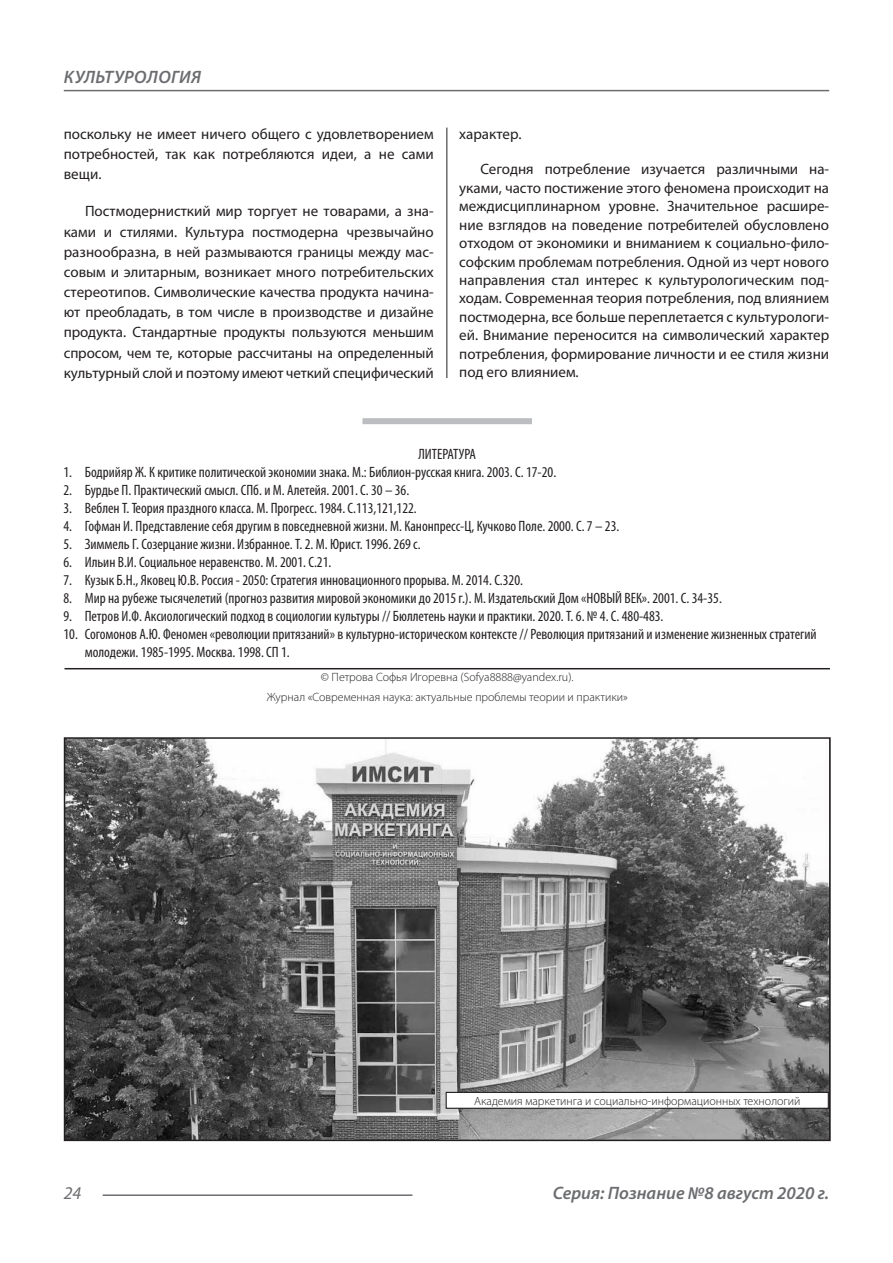
<style>
.page{position:relative;width:893px;height:1263px;background:#fff}
.page>*{position:absolute;margin:0;border:0;box-sizing:border-box;transform-origin:0 0}
.t1{font:italic 600 18px "Myriad Pro";color:#6c6d70}
.t2{font:italic 600 18px "Myriad Pro";letter-spacing:.02em;color:#6c6d70}
.t3{font:italic 18px "Myriad Pro";color:#6c6d70}
.Статья_текст{font:15px/18.5px "Myriad Pro";color:#231f20;text-align:justify}
.Библиография_Литерат{font:condensed 15px/18px "Myriad Pro";color:#231f20}
.Автор_копирайт{font:300 12px "Myriad Pro";color:#231f20}
</style>
<div class="page">
<hr style="left:446px;top:128px;width:1px;height:1007px;background:#231f20">
<hr style="left:103px;top:1194px;width:309px;height:2px;background:#6c6d70">
<hr style="left:64px;top:90px;width:765px;height:1px;background:#6c6d70">
<div style="left:362px;top:418px;width:170px;height:6px;background:#bcbdc0"></div>
<hr style="left:65px;top:668px;width:765px;height:1px;background:#231f20">
<img style="left:67px;top:740px;width:761px;height:398px">
<div style="left:64px;top:737px;width:767px;height:404px;border:2px solid #231f20"></div>
<div style="left:446px;top:1092px;width:382px;height:16px;background:#fff"></div>
<div style="left:446px;top:1092px;width:383px;height:17px;border:1px solid #231f20"></div>
<p class="t2" style="left:64px;top:66px;width:139px">КУЛЬТУРОЛОГИЯ</p>
<p class="Статья_текст" style="left:64px;top:123px;width:371px;line-height:20.2px">поскольку не имеет ничего общего с удовлетворением потребностей, так как потребляются идеи, а не сами вещи.</p>
<p class="Статья_текст" style="left:64px;top:201px;width:371px;line-height:20.2px;text-indent:21px">Постмодернисткий мир торгует не товарами, а зна&shy;ками и стилями. Культура постмодерна чрезвычайно разнообразна, в ней размываются границы между мас&shy;совым и элитарным, возникает много потребительских стереотипов. Символические качества продукта начина&shy;ют преобладать, в том числе в производстве и дизайне продукта. Стандартные продукты пользуются меньшим спросом, чем те, которые рассчитаны на определенный культурный слой и поэтому имеют четкий специфический</p>
<p class="Статья_текст" style="left:459px;top:124px;width:64px">характер.</p>
<p class="Статья_текст" style="left:459px;top:160px;width:371px;text-indent:21px">Сегодня потребление изучается различными на&shy;уками, часто постижение этого феномена происходит на междисциплинарном уровне. Значительное расшире&shy;ние взглядов на поведение потребителей обусловлено отходом от экономики и вниманием к социально-фило&shy;софским проблемам потребления. Одной из черт нового направления стал интерес к культурологическим под&shy;ходам. Современная теория потребления, под влиянием постмодерна, все больше переплетается с культурологи&shy;ей. Внимание переносится на символический характер потребления, формирование личности и ее стиля жизни под его влиянием.</p>
<p class="Библиография_Литерат" style="left:418px;top:445px;width:59px">ЛИТЕРАТУРА</p>
<p class="Библиография_Литерат" style="left:63px;top:463px;width:494px">1. Бодрийяр Ж. К критике политической экономии знака. М.: Библион-русская книга. 2003. С. 17-20.</p>
<p class="Библиография_Литерат" style="left:63px;top:481px;width:347px">2. Бурдье П. Практический смысл. СПб. и М. Алетейя. 2001. С. 30 – 36.</p>
<p class="Библиография_Литерат" style="left:63px;top:499px;width:355px">3. Веблен Т. Теория праздного класса. М. Прогресс. 1984. С.113,121,122.</p>
<p class="Библиография_Литерат" style="left:63px;top:517px;width:557px">4. Гофман И. Представление себя другим в повседневной жизни. М. Канонпресс-Ц, Кучково Поле. 2000. С. 7 – 23.</p>
<p class="Библиография_Литерат" style="left:63px;top:535px;width:359px">5. Зиммель Г. Созерцание жизни. Избранное. Т. 2. М. Юрист. 1996. 269 с.</p>
<p class="Библиография_Литерат" style="left:63px;top:553px;width:269px">6. Ильин В.И. Социальное неравенство. М. 2001. С.21.</p>
<p class="Библиография_Литерат" style="left:63px;top:571px;width:461px">7. Кузык Б.Н., Яковец Ю.В. Россия - 2050: Стратегия инновационного прорыва. М. 2014. С.320.</p>
<p class="Библиография_Литерат" style="left:63px;top:589px;width:660px">8. Мир на рубеже тысячелетий (прогноз развития мировой экономики до 2015 г.). М. Издательский Дом «НОВЫЙ ВЕК». 2001. С. 34-35.</p>
<p class="Библиография_Литерат" style="left:63px;top:607px;width:602px">9. Петров И.Ф. Аксиологический подход в социологии культуры // Бюллетень науки и практики. 2020. Т. 6. № 4. С. 480-483.</p>
<p class="Библиография_Литерат" style="left:85px;top:625px;width:733px;text-indent:-21px">10. Согомонов А.Ю. Феномен «революции притязаний» в культурно-историческом контексте // Революция притязаний и изменение жизненных стратегий молодежи. 1985-1995. Москва. 1998. СП 1.</p>
<p class="Автор_копирайт" style="left:321px;top:670px;width:254px">© Петрова Софья Игоревна (Sofya8888@yandex.ru).</p>
<p class="Автор_копирайт" style="left:267px;top:689px;width:363px">Журнал «Современная наука: актуальные проблемы теории и практики»</p>
<p class="Автор_копирайт" style="left:474px;top:1093px;width:328px">Академия маркетинга и социально-информационных технологий</p>
<p class="t3" style="left:64px;top:1182px;width:19px">24</p>
<p class="t1" style="left:553px;top:1182px;width:278px">Серия: Познание №8 август 2020 г.</p>
</div>
